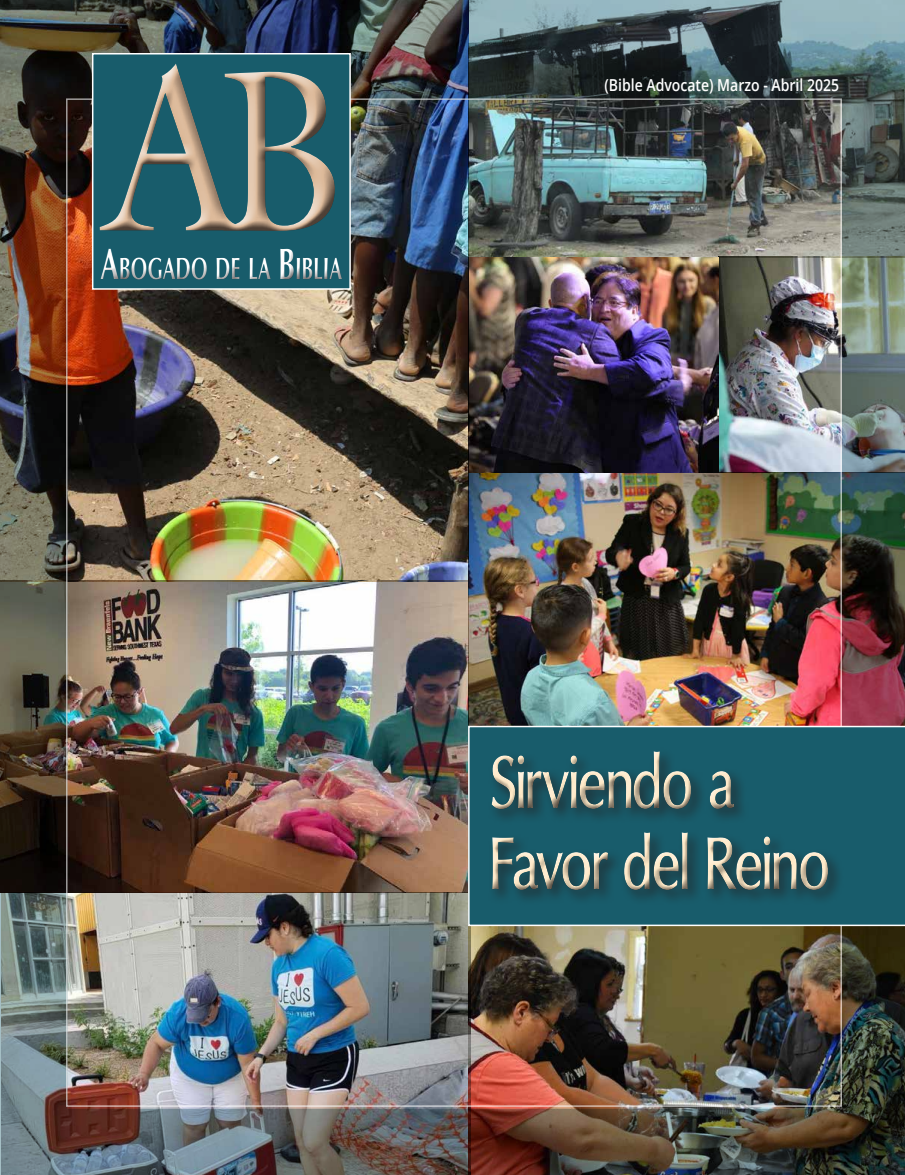
<style>
.page{position:relative;width:905px;height:1175px;background:#fff}
.page>*{position:absolute;margin:0;border:0;box-sizing:border-box;transform-origin:0 0}
.t1{font:232.5px "Galliard Pro";color:#ddba9a;scale:.85 1}
.t2{font:700 75px/81px "Oregon LDO Demi";color:#fee9c7;scale:.75 1}
.t3{font:700 45px "Optimum";color:#fff;scale:.64 1}
.t4{font:700 31.5px "Optimum";letter-spacing:-.015em;color:#fff;scale:.64 1}
.t5{font:600 16.5px "Open Sans";color:#fff;scale:.85 1}
.s1{font-size:45px}
</style>
<div class="page">
<img style="left:468px;top:0;width:436px;height:725px">
<img style="left:470px;top:926px;width:434px;height:248px">
<img style="left:1px;top:892px;width:469px;height:282px">
<img style="left:0;top:0;width:468px;height:892px">
<svg style="left:468px;top:725px;width:436px;height:201px;background:#266572"></svg>
<div style="left:488px;top:747px;width:356px;height:158px;background:#185b6a"></div>
<div style="left:487px;top:740px;width:346px;height:155px;background:#185c6b"></div>
<div style="left:487px;top:744px;width:351px;height:156px;background:#231f20;opacity:.75"></div>
<div style="left:92px;top:242px;width:261px;height:48px;background:#231f20;opacity:.75"></div>
<div style="left:89px;top:53px;width:249px;height:185px;background:#fff;opacity:.75"></div>
<div style="left:91px;top:58px;width:255px;height:184px;background:#231f20;opacity:.75"></div>
<h1 class="t1" style="left:104px;top:-2px;width:287px">AB</h1>
<h3 class="t4" style="left:119px;top:250px;width:350px">BOGADO DE LA <span class="s1">B</span> IBLIA</h3>
<h3 class="t3" style="left:100px;top:237px;width:31px">A</h3>
<p class="t5" style="left:604px;top:74px;width:277px">(Bible Advocate) Marzo - Abril 2025</p>
<h2 class="t2" style="left:490px;top:744px;width:454px">Sirviendo a<br>Favor del Reino</h2>
</div>
